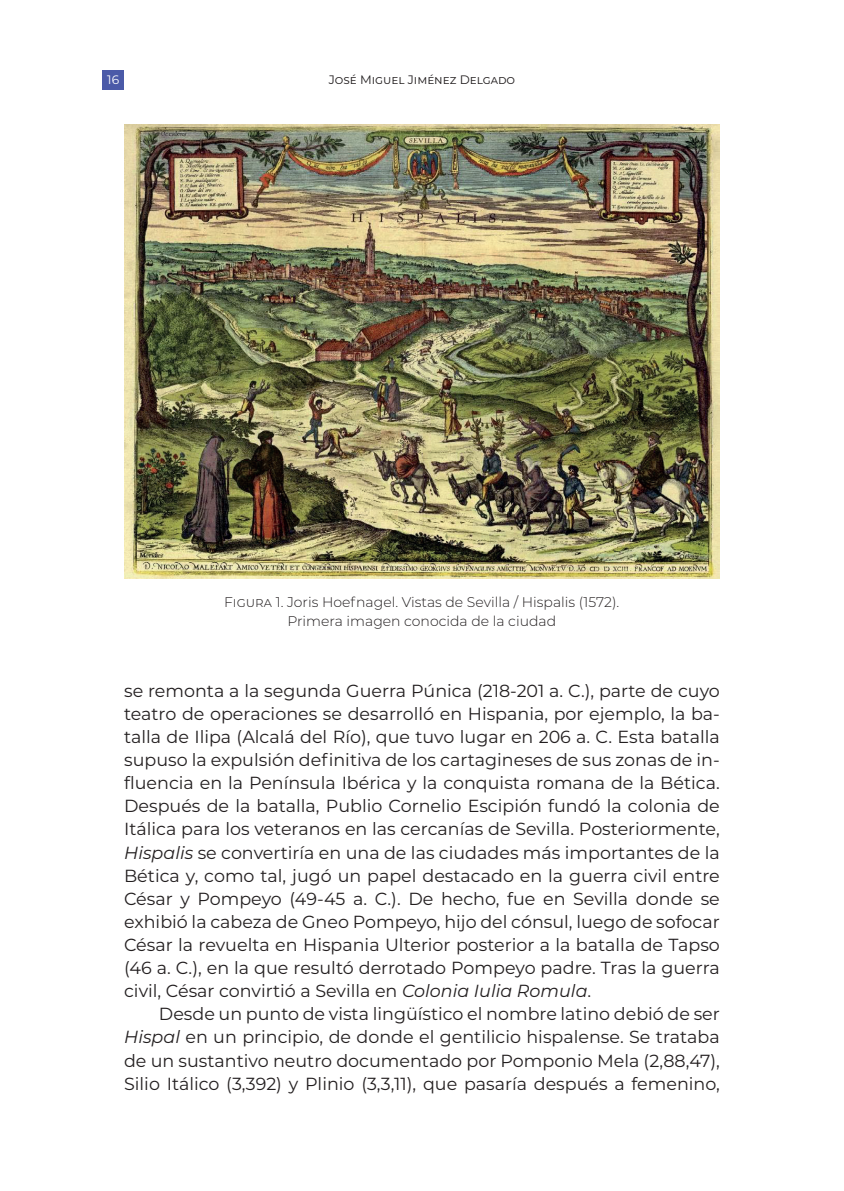
<style>
.page{position:relative;width:844px;height:1191px;background:#fff}
.page>*{position:absolute;margin:0;border:0;box-sizing:border-box;transform-origin:0 0}
._01_párrafo_básico_tras_epígrafe{font:17.5px/23.1px "Montserrat";color:#231f20;text-align:justify}
._00_Párrafo_básico{font:17.5px/23.1px "Montserrat";color:#231f20;text-align:justify}
._90_figura_centrada{font:300 14px/19.2px "Montserrat";color:#231f20;text-align:center}
.t1{font:12.25px "Montserrat";color:#231f20}
.t2{font:12.25px "Montserrat";color:#fff}
.s1{font-style:italic}
</style>
<div class="page">
<div style="left:102px;top:70px;width:22px;height:20px;background:#4b5aa8"></div>
<img style="left:124px;top:124px;width:595px;height:454px">
<p class="t2" style="left:107px;top:72px;width:13px">16</p>
<p class="t1" style="left:328px;top:72px;width:188px">José Miguel Jiménez Delgado</p>
<p class="_90_figura_centrada" style="left:224px;top:591px;width:396px">Figura 1. Joris Hoefnagel. Vistas de Sevilla / Hispalis (1572).<br>Primera imagen conocida de la ciudad</p>
<p class="_01_párrafo_básico_tras_epígrafe" style="left:124px;top:678px;width:597px">se remonta a la segunda Guerra Púnica (218-201 a. C.), parte de cuyo teatro de operaciones se desarrolló en Hispania, por ejemplo, la ba&shy;talla de Ilipa (Alcalá del Río), que tuvo lugar en 206 a. C. Esta batalla supuso la expulsión defi nitiva de los cartagineses de sus zonas de in&shy;fluencia en la Península Ibérica y la conquista romana de la Bética.<br>Después de la batalla, Publio Cornelio Escipión fundó la colonia de Itálica para los veteranos en las cercanías de Sevilla. Posteriormente, <span class="s1">Hispalis</span> se convertiría en una de las ciudades más importantes de la Bética y, como tal, jugó un papel destacado en la guerra civil entre César y Pompeyo (49-45 a. C.). De hecho, fue en Sevilla donde se exhibió la cabeza de Gneo Pompeyo, hijo del cónsul, luego de sofocar César la revuelta en Hispania Ulterior posterior a la batalla de Tapso (46 a. C.), en la que resultó derrotado Pompeyo padre. Tras la guerra civil, César convirtió a Sevilla en <span class="s1">Colonia Iulia Romula</span>.</p>
<p class="_00_Párrafo_básico" style="left:124px;top:1002px;width:597px;text-indent:35px">Desde un punto de vista lingüístico el nombre latino debió de ser <span class="s1">Hispal</span> en un principio, de donde el gentilicio hispalense. Se trataba de un sustantivo neutro documentado por Pomponio Mela (2,88,47), Silio Itálico (3,392) y Plinio (3,3,11), que pasaría después a femenino,</p>
</div>
